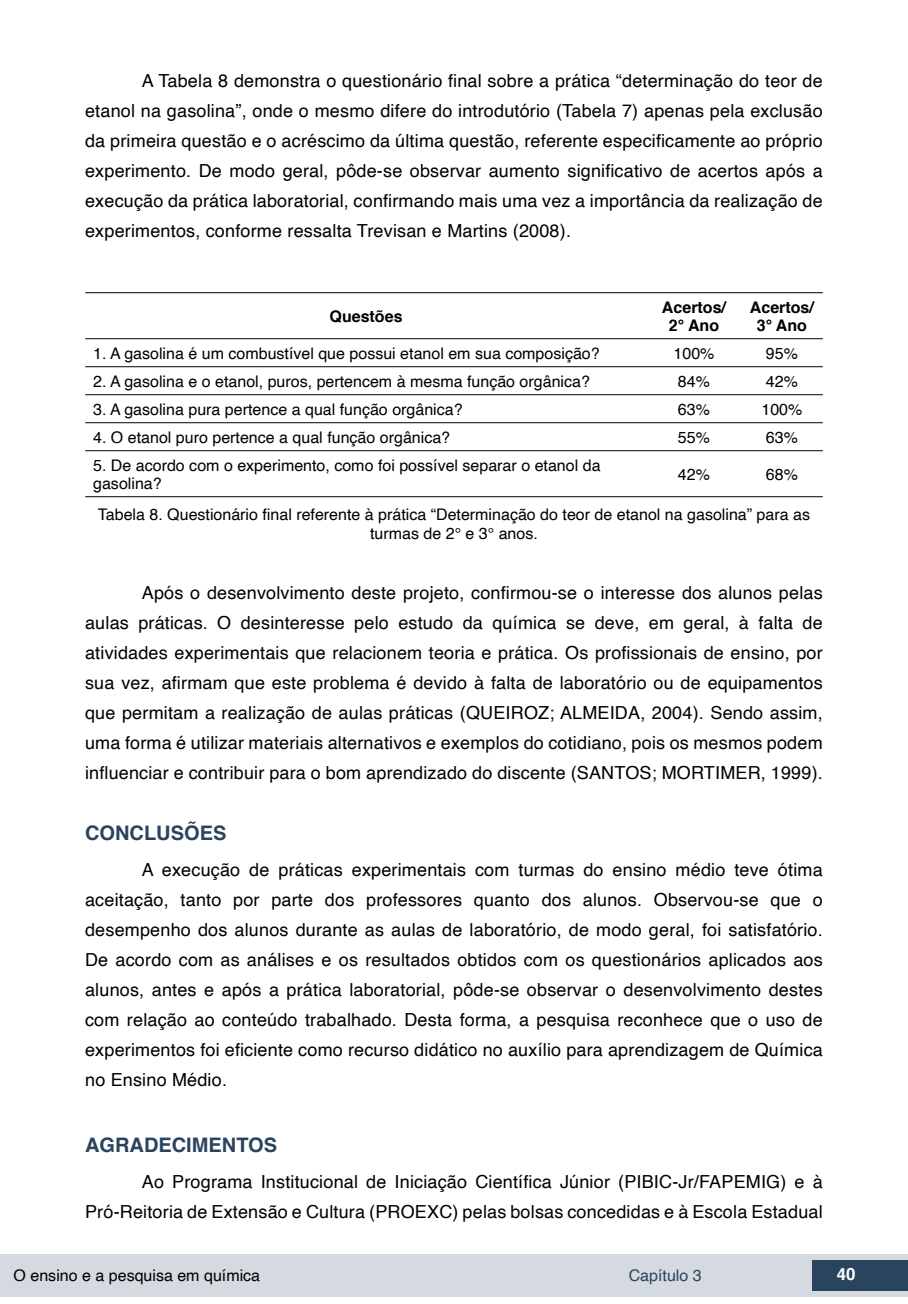
<style>
.page{position:relative;width:908px;height:1304px;background:#fff}
.page>*{position:absolute;margin:0;border:0;box-sizing:border-box;transform-origin:0 0}
.t1{font:700 20px "Helvetica";color:#2a435e}
.t2{font:18px/30px "Helvetica";letter-spacing:.01em;color:#000;text-align:justify}
.t3{font:700 16.8px "Helvetica";color:#fff}
.t4{font:16px/18px "Helvetica";color:#000}
.t5{font:700 16px/18px "Helvetica";color:#000;text-align:center}
.t6{font:16px "Helvetica";color:#2a435e}
</style>
<div class="page">
<div style="left:0;top:1254px;width:906px;height:43px;background:#d4dadf"></div>
<div style="left:812px;top:1261px;width:95px;height:30px;background:#2a435e"></div>
<hr style="left:85px;top:292px;width:561px;height:1px;background:#000">
<hr style="left:646px;top:292px;width:94px;height:1px;background:#000">
<hr style="left:740px;top:292px;width:82px;height:1px;background:#000">
<hr style="left:85px;top:338px;width:561px;height:1px;background:#000">
<hr style="left:646px;top:338px;width:94px;height:1px;background:#000">
<hr style="left:740px;top:338px;width:82px;height:1px;background:#000">
<hr style="left:85px;top:366px;width:561px;height:1px;background:#000">
<hr style="left:646px;top:366px;width:94px;height:1px;background:#000">
<hr style="left:740px;top:366px;width:82px;height:1px;background:#000">
<hr style="left:85px;top:394px;width:561px;height:1px;background:#000">
<hr style="left:646px;top:394px;width:94px;height:1px;background:#000">
<hr style="left:740px;top:394px;width:82px;height:1px;background:#000">
<hr style="left:85px;top:422px;width:561px;height:1px;background:#000">
<hr style="left:646px;top:422px;width:94px;height:1px;background:#000">
<hr style="left:740px;top:422px;width:82px;height:1px;background:#000">
<hr style="left:85px;top:450px;width:561px;height:1px;background:#000">
<hr style="left:646px;top:450px;width:94px;height:1px;background:#000">
<hr style="left:740px;top:450px;width:82px;height:1px;background:#000">
<hr style="left:85px;top:496px;width:561px;height:1px;background:#000">
<hr style="left:646px;top:496px;width:94px;height:1px;background:#000">
<hr style="left:740px;top:496px;width:82px;height:1px;background:#000">
<p class="t2" style="left:85px;top:66px;width:738px;text-indent:57px">A Tabela 8 demonstra o questionário final sobre a prática “determinação do teor de etanol na gasolina”, onde o mesmo difere do introdutório (Tabela 7) apenas pela exclusão da primeira questão e o acréscimo da última questão, referente especificamente ao próprio experimento. De modo geral, pôde-se observar aumento significativo de acertos após a execução da prática laboratorial, confirmando mais uma vez a importância da realização de experimentos, conforme ressalta Trevisan e Martins (2008).</p>
<p class="t5" style="left:329px;top:307px;width:74px">Questões</p>
<p class="t5" style="left:661px;top:298px;width:66px">Acertos/<br>2° Ano</p>
<p class="t5" style="left:749px;top:298px;width:66px">Acertos/<br>3° Ano</p>
<p class="t4" style="left:93px;top:345px;width:508px">1. A gasolina é um combustível que possui etanol em sua composição?</p>
<p class="t4" style="left:673px;top:345px;width:42px">100%</p>
<p class="t4" style="left:765px;top:345px;width:34px">95%</p>
<p class="t4" style="left:93px;top:373px;width:498px">2. A gasolina e o etanol, puros, pertencem à mesma função orgânica?</p>
<p class="t4" style="left:677px;top:373px;width:34px">84%</p>
<p class="t4" style="left:765px;top:373px;width:34px">42%</p>
<p class="t4" style="left:93px;top:401px;width:371px">3. A gasolina pura pertence a qual função orgânica?</p>
<p class="t4" style="left:677px;top:401px;width:34px">63%</p>
<p class="t4" style="left:761px;top:401px;width:42px">100%</p>
<p class="t4" style="left:93px;top:429px;width:358px">4. O etanol puro pertence a qual função orgânica?</p>
<p class="t4" style="left:677px;top:429px;width:34px">55%</p>
<p class="t4" style="left:765px;top:429px;width:34px">63%</p>
<p class="t4" style="left:93px;top:457px;width:508px">5. De acordo com o experimento, como foi possível separar o etanol da gasolina?</p>
<p class="t4" style="left:677px;top:466px;width:34px">42%</p>
<p class="t4" style="left:765px;top:466px;width:34px">68%</p>
<p class="t4" style="left:98px;top:505px;width:713px;line-height:19.2px;text-align:center">Tabela 8. Questionário final referente à prática “Determinação do teor de etanol na gasolina” para as turmas de 2° e 3° anos.</p>
<p class="t2" style="left:85px;top:578px;width:739px;text-indent:57px">Após o desenvolvimento deste projeto, confirmou-se o interesse dos alunos pelas aulas práticas. O desinteresse pelo estudo da química se deve, em geral, à falta de atividades experimentais que relacionem teoria e prática. Os profissionais de ensino, por sua vez, afirmam que este problema é devido à falta de laboratório ou de equipamentos que permitam a realização de aulas práticas (QUEIROZ; ALMEIDA, 2004). Sendo assim, uma forma é utilizar materiais alternativos e exemplos do cotidiano, pois os mesmos podem influenciar e contribuir para o bom aprendizado do discente (SANTOS; MORTIMER, 1999).</p>
<p class="t1" style="left:85px;top:817px;width:143px">CONCLUSÕES</p>
<p class="t2" style="left:85px;top:855px;width:739px;text-indent:57px">A execução de práticas experimentais com turmas do ensino médio teve ótima aceitação, tanto por parte dos professores quanto dos alunos. Observou-se que o desempenho dos alunos durante as aulas de laboratório, de modo geral, foi satisfatório.<br>De acordo com as análises e os resultados obtidos com os questionários aplicados aos alunos, antes e após a prática laboratorial, pôde-se observar o desenvolvimento destes com relação ao conteúdo trabalhado. Desta forma, a pesquisa reconhece que o uso de experimentos foi eficiente como recurso didático no auxílio para aprendizagem de Química no Ensino Médio.</p>
<p class="t1" style="left:85px;top:1129px;width:193px">AGRADECIMENTOS</p>
<p class="t2" style="left:85px;top:1167px;width:738px;text-align:right">Ao Programa Institucional de Iniciação Científica Júnior (PIBIC-Jr/FAPEMIG) e à<br>Pró-Reitoria de Extensão e Cultura (PROEXC) pelas bolsas concedidas e à Escola Estadual</p>
<p class="t4" style="left:14px;top:1267px;width:248px">O ensino e a pesquisa em química</p>
<p class="t6" style="left:628px;top:1263px;width:74px">Capítulo 3</p>
<p class="t3" style="left:836px;top:1261px;width:20px">40</p>
</div>
